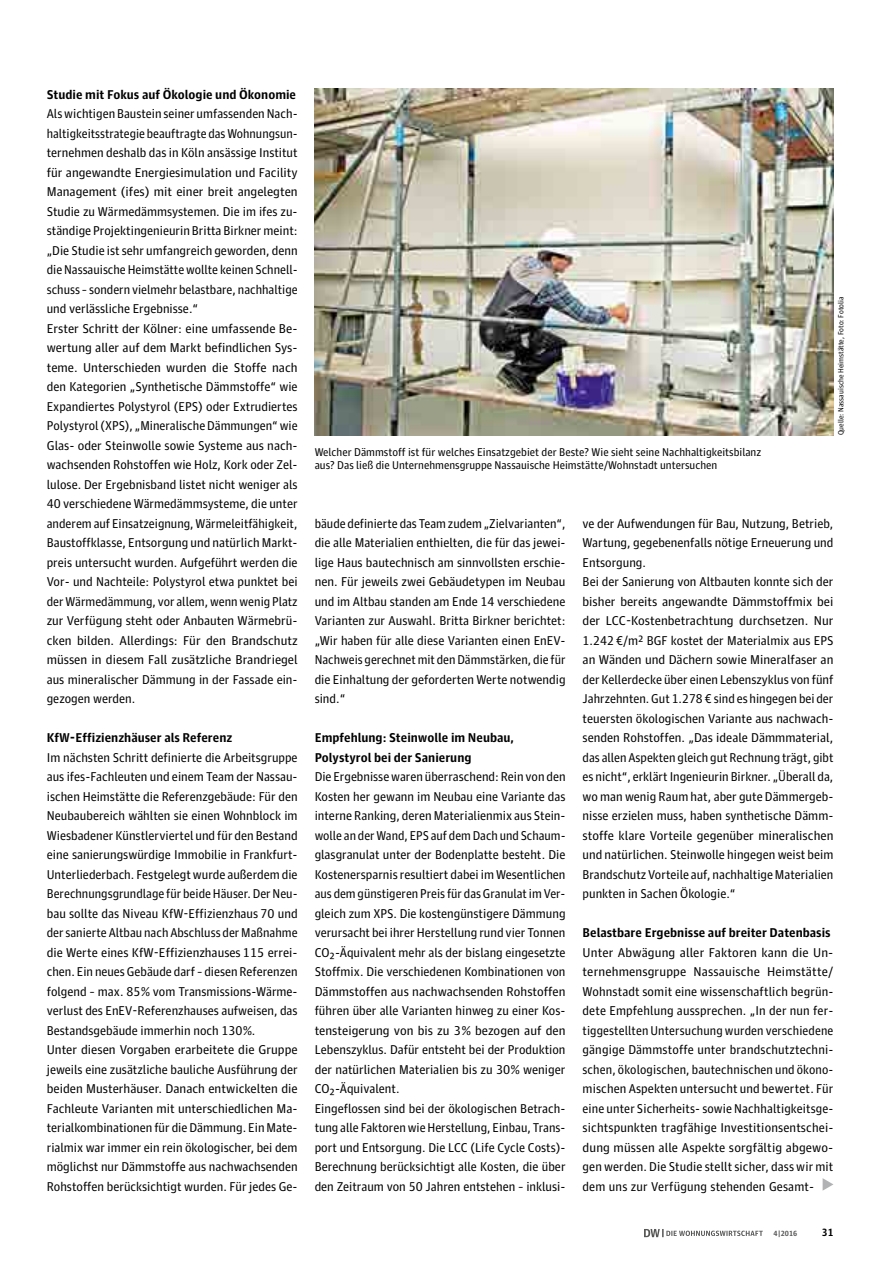
<style>
.page{position:relative;width:893px;height:1263px;background:#fff}
.page>*{position:absolute;margin:0;border:0;box-sizing:border-box;transform-origin:0 0}
.t1{font:12.75px/19.5px "Guardian Agate Sans 1";color:#000}
.t2{font:700 12.75px/19.5px "Guardian Agate Sans 1";color:#000}
.t3{font:11.25px/13.5px "Guardian Agate Sans 1";color:#000}
.t4{font:700 10.5px "Guardian Agate Sans 1";color:#000}
.t5{font:7.5px "Guardian Agate Sans 1";color:#000}
.t6{font:700 7.5px "Guardian Agate Sans 1";color:#565655}
</style>
<div class="page">
<svg style="left:644px;top:1229px;width:119px;height:8px"></svg>
<img style="left:315px;top:89px;width:518px;height:347px">
<svg style="left:823px;top:1178px;width:10px;height:13px"></svg>
<p class="t2" style="left:47px;top:84px;width:251px">Studie mit Fokus auf Ökologie und Ökonomie</p>
<p class="t1" style="left:47px;top:103px;width:252px">Als wichtigen Baustein seiner umfassenden Nach&shy;haltigkeitsstrategie beauftragte das Wohnungsun&shy;ternehmen deshalb das in Köln ansässige Institut für angewandte Energiesimulation und Facility Management (ifes) mit einer breit angelegten Studie zu Wärmedämmsystemen. Die im ifes zu&shy;ständige Projektingenieurin Britta Birkner meint: „Die Studie ist sehr umfangreich geworden, denn die Nassauische Heimstätte wollte keinen Schnell&shy;schuss – sondern vielmehr belastbare, nachhaltige und verlässliche Ergebnisse.“<br>Erster Schritt der Kölner: eine umfassende Be&shy;wertung aller auf dem Markt befindlichen Sys&shy;teme. Unterschieden wurden die Stoffe nach den Kategorien „Synthetische Dämmstoffe“ wie Expandiertes Polystyrol (EPS) oder Extrudiertes Polystyrol (XPS), „Mineralische Dämmungen“ wie Glas- oder Steinwolle sowie Systeme aus nach&shy;wachsenden Rohstoffen wie Holz, Kork oder Zel&shy;lulose. Der Ergebnisband listet nicht weniger als 40 verschiedene Wärmedämmsysteme, die unter anderem auf Einsatzeignung, Wärmeleitfähigkeit, Baustoffklasse, Entsorgung und natürlich Markt&shy;preis untersucht wurden. Aufgeführt werden die Vor- und Nachteile: Polystyrol etwa punktet bei der Wärmedämmung, vor allem, wenn wenig Platz zur Verfügung steht oder Anbauten Wärmebrü&shy;cken bilden. Allerdings: Für den Brandschutz müssen in diesem Fall zusätzliche Brandriegel aus mineralischer Dämmung in der Fassade ein&shy;gezogen werden.</p>
<p class="t2" style="left:47px;top:727px;width:187px">KfW-Effizienzhäuser als Referenz</p>
<p class="t1" style="left:47px;top:746px;width:252px">Im nächsten Schritt definierte die Arbeitsgruppe aus ifes-Fachleuten und einem Team der Nassau&shy;ischen Heimstätte die Referenzgebäude: Für den Neubaubereich wählten sie einen Wohnblock im Wiesbadener Künstlerviertel und für den Bestand eine sanierungswürdige Immobilie in Frankfurt-Unterliederbach. Festgelegt wurde außerdem die Berechnungsgrundlage für beide Häuser. Der Neu&shy;bau sollte das Niveau KfW-Effizienzhaus 70 und der sanierte Altbau nach Abschluss der Maßnahme die Werte eines KfW-Effizienzhauses 115 errei&shy;chen. Ein neues Gebäude darf – diesen Referenzen folgend – max. 85 % vom Transmissions-Wärme&shy;verlust des EnEV-Referenzhauses aufweisen, das Bestandsgebäude immerhin noch 130 %.<br>Unter diesen Vorgaben erarbeitete die Gruppe jeweils eine zusätzliche bauliche Ausführung der beiden Musterhäuser. Danach entwickelten die Fachleute Varianten mit unterschiedlichen Ma&shy;terialkombinationen für die Dämmung. Ein Mate&shy;rialmix war immer ein rein ökologischer, bei dem möglichst nur Dämmstoffe aus nachwachsenden Rohstoffen berücksichtigt wurden. Für jedes Ge-</p>
<p class="t3" style="left:315px;top:444px;width:448px">Welcher Dämmstoff ist für welches Einsatzgebiet der Beste? Wie sieht seine Nachhaltigkeitsbilanz aus? Das ließ die Unternehmensgruppe Nassauische Heimstätte/Wohnstadt untersuchen</p>
<p class="t5" style="left:836px;top:435px;width:140px;rotate:-90deg">Quelle: Nassauische Heimstätte, Foto: Fotolia</p>
<p class="t1" style="left:315px;top:512px;width:252px;text-align:justify">bäude definierte das Team zudem „Zielvarianten“, die alle Materialien enthielten, die für das jewei&shy;lige Haus bautechnisch am sinnvollsten erschie&shy;nen. Für jeweils zwei Gebäudetypen im Neubau und im Altbau standen am Ende 14 verschiedene Varianten zur Auswahl. Britta Birkner berichtet: „Wir haben für alle diese Varianten einen EnEV-Nachweis gerechnet mit den Dämmstärken, die für die Einhaltung der geforderten Werte notwendig sind.“</p>
<p class="t2" style="left:315px;top:727px;width:201px">Empfehlung: Steinwolle im Neubau,<br>Polystyrol bei der Sanierung</p>
<p class="t1" style="left:315px;top:766px;width:252px">Die Ergebnisse waren überraschend: Rein von den Kosten her gewann im Neubau eine Variante das interne Ranking, deren Materialienmix aus Stein&shy;wolle an der Wand, EPS auf dem Dach und Schaum&shy;glasgranulat unter der Bodenplatte besteht. Die Kostenersparnis resultiert dabei im Wesentlichen aus dem günstigeren Preis für das Granulat im Ver&shy;gleich zum XPS. Die kostengünstigere Dämmung verursacht bei ihrer Herstellung rund vier Tonnen CO2-Äquivalent mehr als der bislang eingesetzte Stoffmix. Die verschiedenen Kombinationen von Dämmstoffen aus nachwachsenden Rohstoffen führen über alle Varianten hinweg zu einer Kos&shy;tensteigerung von bis zu 3 % bezogen auf den Lebenszyklus. Dafür entsteht bei der Produktion der natürlichen Materialien bis zu 30 % weniger CO2-Äquivalent.<br>Eingeflossen sind bei der ökologischen Betrach&shy;tung alle Faktoren wie Herstellung, Einbau, Trans&shy;port und Entsorgung. Die LCC (Life Cycle Costs)- Berechnung berücksichtigt alle Kosten, die über den Zeitraum von 50 Jahren entstehen – inklusi-</p>
<p class="t1" style="left:583px;top:512px;width:252px">ve der Aufwendungen für Bau, Nutzung, Betrieb, Wartung, gegebenenfalls nötige Erneuerung und Entsorgung.<br>Bei der Sanierung von Altbauten konnte sich der bisher bereits angewandte Dämmstoffmix bei der LCC-Kostenbetrachtung durchsetzen. Nur 1.242 €/m2 BGF kostet der Materialmix aus EPS an Wänden und Dächern sowie Mineralfaser an der Kellerdecke über einen Lebenszyklus von fünf Jahrzehnten. Gut 1.278 € sind es hingegen bei der teuersten ökologischen Variante aus nachwach&shy;senden Rohstoffen. „Das ideale Dämmmaterial, das allen Aspekten gleich gut Rechnung trägt, gibt es nicht“, erklärt Ingenieurin Birkner. „Überall da, wo man wenig Raum hat, aber gute Dämmergeb&shy;nisse erzielen muss, haben synthetische Dämm&shy;stoffe klare Vorteile gegenüber mineralischen und natürlichen. Steinwolle hingegen weist beim Brandschutz Vorteile auf, nachhaltige Materialien punkten in Sachen Ökologie.“</p>
<p class="t2" style="left:583px;top:922px;width:250px">Belastbare Ergebnisse auf breiter Datenbasis</p>
<p class="t1" style="left:583px;top:941px;width:252px;text-align:justify">Unter Abwägung aller Faktoren kann die Un&shy;ternehmensgruppe Nassauische Heimstätte/ Wohnstadt somit eine wissenschaftlich begrün&shy;dete Empfehlung aussprechen. „In der nun fer&shy;tiggestellten Untersuchung wurden verschiedene gängige Dämmstoffe unter brandschutztechni&shy;schen, ökologischen, bautechnischen und ökono&shy;mischen Aspekten untersucht und bewertet. Für eine unter Sicherheits- sowie Nachhaltigkeitsge&shy;sichtspunkten tragfähige Investitionsentschei&shy;dung müssen alle Aspekte sorgfältig abgewo&shy;gen werden. Die Studie stellt sicher, dass wir mit dem uns zur Verfügung stehenden Gesamt-</p>
<p class="t6" style="left:774px;top:1228px;width:25px">4 | 2016</p>
<p class="t4" style="left:822px;top:1225px;width:13px">31</p>
</div>
